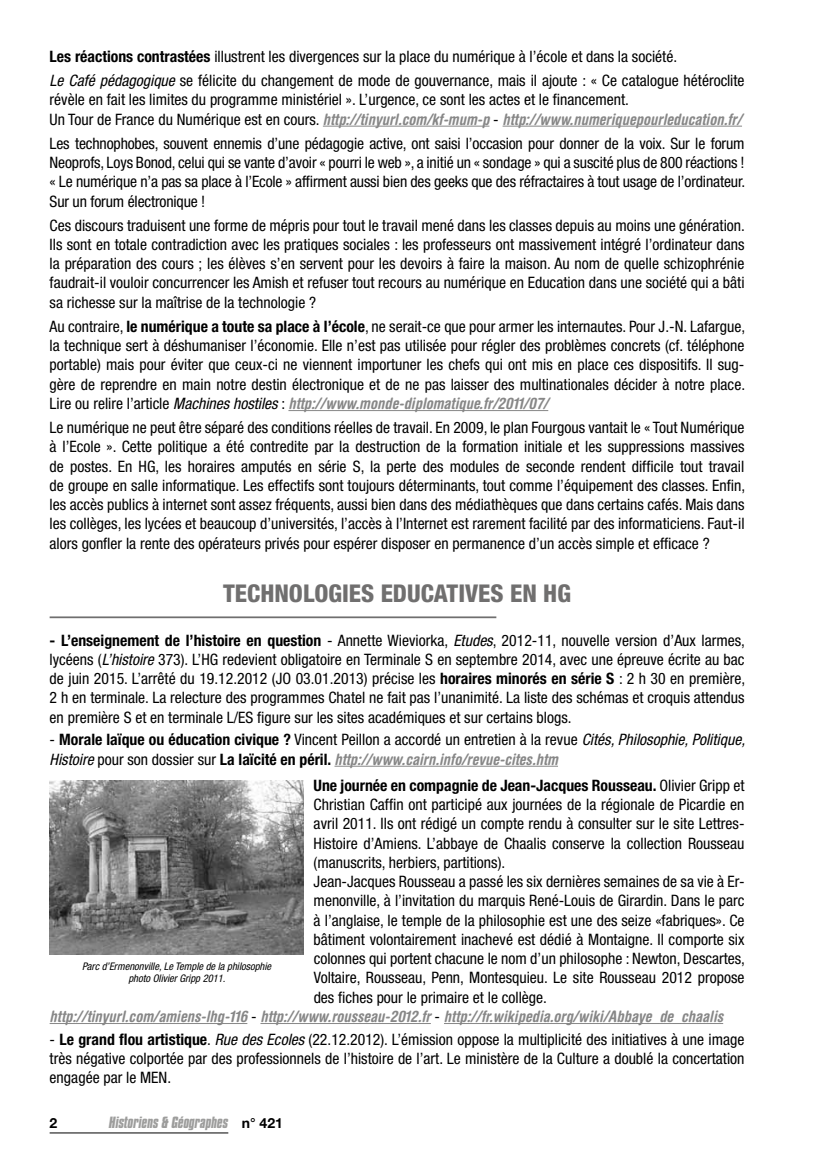
<style>
.page{position:relative;width:819px;height:1166px;background:#fff}
.page>*{position:absolute;margin:0;border:0;box-sizing:border-box;transform-origin:0 0}
.t1{font:800 condensed 24.5px "Helvetica Neue";color:#706f6f}
.t2{font:condensed 15.75px/19.2px "Helvetica Neue";color:#000;text-align:justify}
.t3{font:italic 700 condensed 15.75px "Helvetica Rounded";color:#878787}
.t4{font:italic 700 14px "Compacta BT";color:#9d9d9c}
.t5{font:700 14px "Helvetica Neue";color:#000}
.t6{font:italic condensed 10.5px/12.6px "Helvetica Neue";color:#000;text-align:center}
.s1{font-weight:700}
.s2{font-style:italic}
.s3{font-family:"Helvetica Neue";font-weight:400;font-style:normal;color:#000}
.s4{font-family:"Helvetica Neue";font-weight:400;color:#000}
.s5{font-family:"Helvetica Neue";font-style:normal;color:#000}
</style>
<div class="page">
<hr style="left:50px;top:1132px;width:178px;height:1px;background:#000">
<hr style="left:323px;top:126px;width:166px;height:1px;background:#878787">
<hr style="left:502px;top:126px;width:240px;height:1px;background:#878787">
<hr style="left:288px;top:410px;width:260px;height:1px;background:#878787">
<hr style="left:50px;top:616px;width:446px;height:2px;background:#706f6f">
<hr style="left:334px;top:766px;width:224px;height:1px;background:#878787">
<hr style="left:50px;top:1023px;width:197px;height:1px;background:#878787">
<hr style="left:260px;top:1023px;width:171px;height:1px;background:#878787">
<hr style="left:444px;top:1023px;width:279px;height:1px;background:#878787">
<img style="left:50px;top:781px;width:254px;height:173px">
<p class="t2" style="left:50px;top:44px;width:696px;line-height:24.2px"><span class="s1">Les réactions contrastées</span> illustrent les divergences sur la place du numérique à l’école et dans la société.<br><span class="s2">Le Café pédagogique</span> se félicite du changement de mode de gouvernance, mais il ajoute : « Ce catalogue hétéroclite</p>
<p class="t2" style="left:50px;top:90px;width:581px">révèle en fait les limites du programme ministériel ». L’urgence, ce sont les actes et le financement.</p>
<p class="t3" style="left:50px;top:109px;width:693px"><span class="s3">Un Tour de France du Numérique est en cours.</span> http://tinyurl.com/kf-mum-p <span class="s3">-</span> http://www.numeriquepourleducation.fr/</p>
<p class="t2" style="left:50px;top:133px;width:697px">Les technophobes, souvent ennemis d’une pédagogie active, ont saisi l’occasion pour donner de la voix. Sur le forum Neoprofs, Loys Bonod, celui qui se vante d’avoir « pourri le web », a initié un « sondage » qui a suscité plus de 800 réactions ! « Le numérique n’a pas sa place à l’Ecole » affirment aussi bien des geeks que des réfractaires à tout usage de l’ordinateur.<br>Sur un forum électronique !</p>
<p class="t2" style="left:50px;top:215px;width:696px">Ces discours traduisent une forme de mépris pour tout le travail mené dans les classes depuis au moins une génération.<br>Ils sont en totale contradiction avec les pratiques sociales : les professeurs ont massivement intégré l’ordinateur dans la préparation des cours ; les élèves s’en servent pour les devoirs à faire la maison. Au nom de quelle schizophrénie faudrait-il vouloir concurrencer les Amish et refuser tout recours au numérique en Education dans une société qui a bâti sa richesse sur la maîtrise de la technologie ?</p>
<p class="t2" style="left:50px;top:317px;width:697px">Au contraire, <span class="s1">le numérique a toute sa place à l’école</span>, ne serait-ce que pour armer les internautes. Pour J.-N. Lafargue, la technique sert à déshumaniser l’économie. Elle n’est pas utilisée pour régler des problèmes concrets (cf. téléphone portable) mais pour éviter que ceux-ci ne viennent importuner les chefs qui ont mis en place ces dispositifs. Il sug&shy;gère de reprendre en main notre destin électronique et de ne pas laisser des multinationales décider à notre place.</p>
<p class="t3" style="left:50px;top:394px;width:500px"><span class="s3">Lire ou relire l’article</span> <span class="s4">Machines hostiles</span> <span class="s3">:</span> http://www.monde-diplomatique.fr/2011/07/</p>
<p class="t2" style="left:50px;top:418px;width:697px">Le numérique ne peut être séparé des conditions réelles de travail. En 2009, le plan Fourgous vantait le « Tout Numérique à l’Ecole ». Cette politique a été contredite par la destruction de la formation initiale et les suppressions massives de postes. En HG, les horaires amputés en série S, la perte des modules de seconde rendent difficile tout travail de groupe en salle informatique. Les effectifs sont toujours déterminants, tout comme l’équipement des classes. Enfin, les accès publics à internet sont assez fréquents, aussi bien dans des médiathèques que dans certains cafés. Mais dans les collèges, les lycées et beaucoup d’universités, l’accès à l’Internet est rarement facilité par des informaticiens. Faut-il alors gonfler la rente des opérateurs privés pour espérer disposer en permanence d’un accès simple et efficace ?</p>
<h1 class="t1" style="left:223px;top:578px;width:349px">TECHNOLOGIES EDUCATIVES EN HG</h1>
<p class="t2" style="left:50px;top:630px;width:697px"><span class="s1">- L’enseignement de l’histoire en question</span> - Annette Wieviorka, <span class="s2">Etudes</span>, 2012-11, nouvelle version d’Aux larmes, lycéens (<span class="s2">L’histoire</span> 373). L’HG redevient obligatoire en Terminale S en septembre 2014, avec une épreuve écrite au bac de juin 2015. L’arrêté du 19.12.2012 (JO 03.01.2013) précise les <span class="s1">horaires minorés en série S</span> : 2 h 30 en première, 2 h en terminale. La relecture des programmes Chatel ne fait pas l’unanimité. La liste des schémas et croquis attendus en première S et en terminale L/ES figure sur les sites académiques et sur certains blogs.</p>
<p class="t2" style="left:50px;top:730px;width:697px">- <span class="s1">Morale laïque ou éducation civique ?</span> Vincent Peillon a accordé un entretien à la revue <span class="s2">Cités, Philosophie, Politique,</span></p>
<p class="t3" style="left:50px;top:749px;width:510px"><span class="s4">Histoire</span> <span class="s3">pour son dossier sur</span> <span class="s5">La laïcité en péril.</span> http://www.cairn.info/revue-cites.htm</p>
<p class="t2" style="left:313px;top:775px;width:433px;text-align:left"><span class="s1">Une journée en compagnie de Jean-Jacques Rousseau.</span> Olivier Gripp et Christian Caffin ont participé aux journées de la régionale de Picardie en avril 2011. Ils ont rédigé un compte rendu à consulter sur le site Lettres-Histoire d’Amiens. L’abbaye de Chaalis conserve la collection Rousseau (manuscrits, herbiers, partitions).<br>Jean-Jacques Rousseau a passé les six dernières semaines de sa vie à Er&shy;menonville, à l’invitation du marquis René-Louis de Girardin. Dans le parc à l’anglaise, le temple de la philosophie est une des seize «fabriques». Ce bâtiment volontairement inachevé est dédié à Montaigne. Il comporte six colonnes qui portent chacune le nom d’un philosophe : Newton, Descartes, Voltaire, Rousseau, Penn, Montesquieu. Le site Rousseau 2012 propose des fiches pour le primaire et le collège.</p>
<p class="t3" style="left:50px;top:1006px;width:675px">http://tinyurl.com/amiens-lhg-116 <span class="s3">-</span> http://www.rousseau-2012.fr <span class="s3">-</span> http://fr.wikipedia.org/wiki/Abbaye_de_chaalis</p>
<p class="t2" style="left:50px;top:1029px;width:696px">- <span class="s1">Le grand flou artistique</span>. <span class="s2">Rue des Ecoles</span> (22.12.2012). L’émission oppose la multiplicité des initiatives à une image très négative colportée par des professionnels de l’histoire de l’art. Le ministère de la Culture a doublé la concertation engagée par le MEN.</p>
<p class="t6" style="left:82px;top:960px;width:191px">Parc d’Ermenonville, Le Temple de la philosophie photo Olivier Gripp 2011.</p>
<p class="t5" style="left:50px;top:1114px;width:9px">2</p>
<p class="t4" style="left:109px;top:1113px;width:175px">Historiens &amp; Géographes <span class="s5">n° 421</span></p>
</div>
